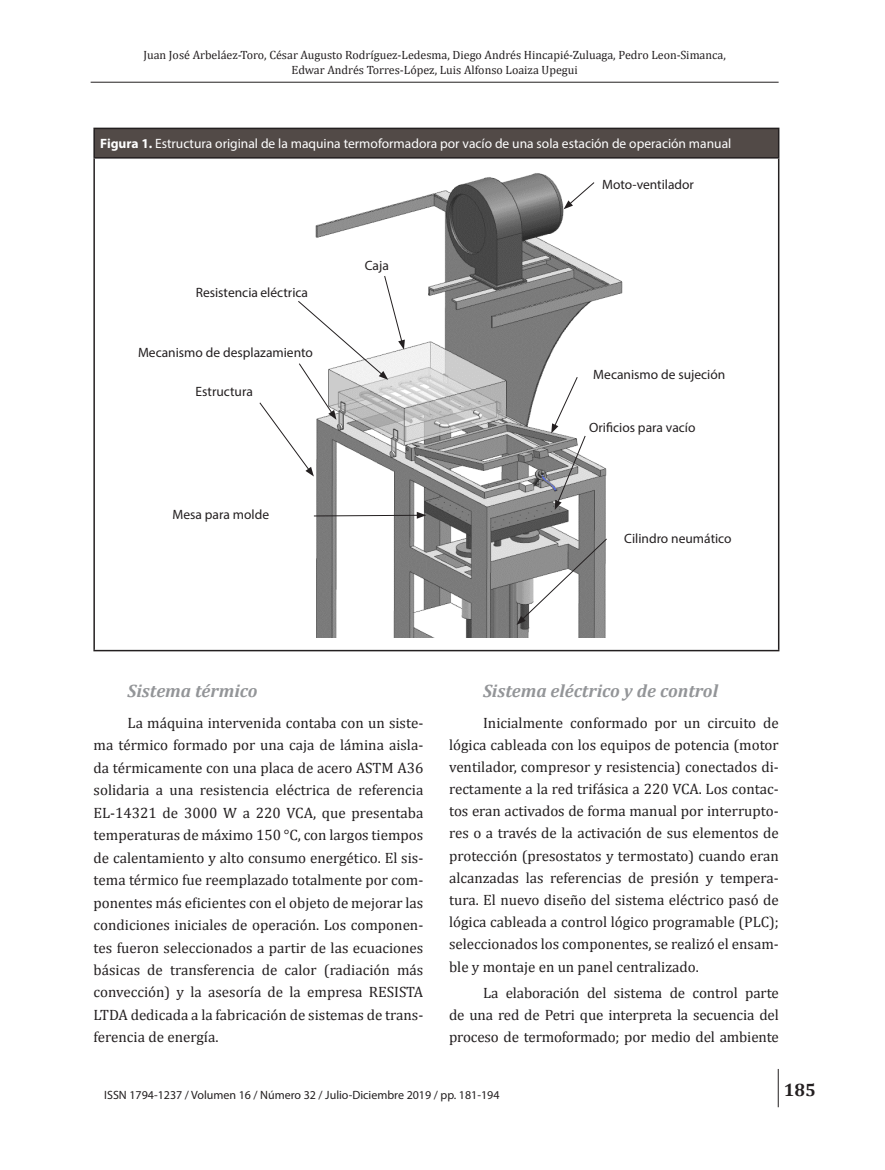
<style>
.page{position:relative;width:885px;height:1170px;background:#fff}
.page>*{position:absolute;margin:0;border:0;box-sizing:border-box;transform-origin:0 0}
.t1{font:italic 700 18px "Cambria";color:#939598}
.t2{font:700 18px "Cambria";color:#231f20}
.t3{font:15px/22.5px "Cambria";color:#231f20;text-align:justify}
.t4{font:13.5px "Myriad Pro";color:#231f20}
.t5{font:13.5px "Myriad Pro";color:#fff}
.t6{font:12px/14.4px "Cambria";color:#231f20;text-align:center}
.t7{font:12px "Myriad Pro";color:#231f20}
.s1{font-weight:700}
</style>
<div class="page">
<hr style="left:91px;top:82px;width:687px;height:1px;background:#231f20">
<hr style="left:777px;top:1068px;width:1px;height:39px;background:#231f20">
<div style="left:94px;top:128px;width:684px;height:30px;background:#524a47"></div>
<hr style="left:93px;top:158px;width:2px;height:491px;background:#231f20">
<hr style="left:777px;top:158px;width:2px;height:491px;background:#231f20">
<hr style="left:93px;top:649px;width:686px;height:2px;background:#231f20">
<hr style="left:93px;top:129px;width:2px;height:28px;background:#231f20">
<hr style="left:93px;top:128px;width:686px;height:1px;background:#231f20">
<hr style="left:777px;top:129px;width:2px;height:28px;background:#231f20">
<hr style="left:93px;top:157px;width:686px;height:1px;background:#231f20">
<img style="left:313px;top:173px;width:310px;height:464px">
<svg style="left:259px;top:275px;width:146px;height:201px"></svg>
<svg style="left:313px;top:512px;width:113px;height:6px"></svg>
<svg style="left:563px;top:181px;width:32px;height:28px"></svg>
<svg style="left:551px;top:376px;width:35px;height:134px"></svg>
<svg style="left:516px;top:538px;width:91px;height:87px"></svg>
<p class="t6" style="left:143px;top:48px;width:584px">Juan José Arbeláez-Toro, César Augusto Rodríguez-Ledesma, Diego Andrés Hincapié-Zuluaga, Pedro Leon-Simanca,<br>Edwar Andrés Torres-López, Luis Alfonso Loaiza Upegui</p>
<p class="t5" style="left:100px;top:135px;width:632px"><span class="s1">Figura 1.</span> Estructura original de la maquina termoformadora por vacío de una sola estación de operación manual</p>
<p class="t4" style="left:196px;top:284px;width:114px">Resistencia eléctrica</p>
<p class="t4" style="left:138px;top:344px;width:176px">Mecanismo de desplazamiento</p>
<p class="t4" style="left:195px;top:383px;width:59px">Estructura</p>
<p class="t4" style="left:172px;top:506px;width:98px">Mesa para molde</p>
<p class="t4" style="left:365px;top:257px;width:26px">Caja</p>
<p class="t4" style="left:602px;top:176px;width:93px">Moto-ventilador</p>
<p class="t4" style="left:593px;top:366px;width:133px">Mecanismo de sujeción</p>
<p class="t4" style="left:589px;top:419px;width:108px">Orificios para vacío</p>
<p class="t4" style="left:624px;top:530px;width:109px">Cilindro neumático</p>
<p class="t1" style="left:128px;top:678px;width:131px">Sistema térmico</p>
<p class="t3" style="left:94px;top:711px;width:331px;text-indent:34px">La máquina intervenida contaba con un siste&shy;ma térmico formado por una caja de lámina aisla&shy;da térmicamente con una placa de acero ASTM A36 solidaria a una resistencia eléctrica de referencia EL-14321 de 3000 W a 220 VCA, que presentaba temperaturas de máximo 150 °C, con largos tiempos de calentamiento y alto consumo energético. El sis&shy;tema térmico fue reemplazado totalmente por com&shy;ponentes más eficientes con el objeto de mejorar las condiciones iniciales de operación. Los componen&shy;tes fueron seleccionados a partir de las ecuaciones básicas de transferencia de calor (radiación más convección) y la asesoría de la empresa RESISTA LTDA dedicada a la fabricación de sistemas de trans&shy;ferencia de energía.</p>
<p class="t1" style="left:483px;top:678px;width:236px">Sistema eléctrico y de control</p>
<p class="t3" style="left:449px;top:711px;width:331px;text-indent:34px">Inicialmente conformado por un circuito de lógica cableada con los equipos de potencia (motor ventilador, compresor y resistencia) conectados di&shy;rectamente a la red trifásica a 220 VCA. Los contac&shy;tos eran activados de forma manual por interrupto&shy;res o a través de la activación de sus elementos de protección (presostatos y termostato) cuando eran alcanzadas las referencias de presión y tempera&shy;tura. El nuevo diseño del sistema eléctrico pasó de lógica cableada a control lógico programable (PLC); seleccionados los componentes, se realizó el ensam&shy;ble y montaje en un panel centralizado.</p>
<p class="t3" style="left:449px;top:981px;width:331px;text-indent:34px">La elaboración del sistema de control parte de una red de Petri que interpreta la secuencia del proceso de termoformado; por medio del ambiente</p>
<p class="t7" style="left:104px;top:1087px;width:397px">ISSN 1794-1237 / Volumen 16 / Número 32 / Julio-Diciembre 2019 / pp. 181-194</p>
<p class="t2" style="left:783px;top:1076px;width:33px">185</p>
</div>
